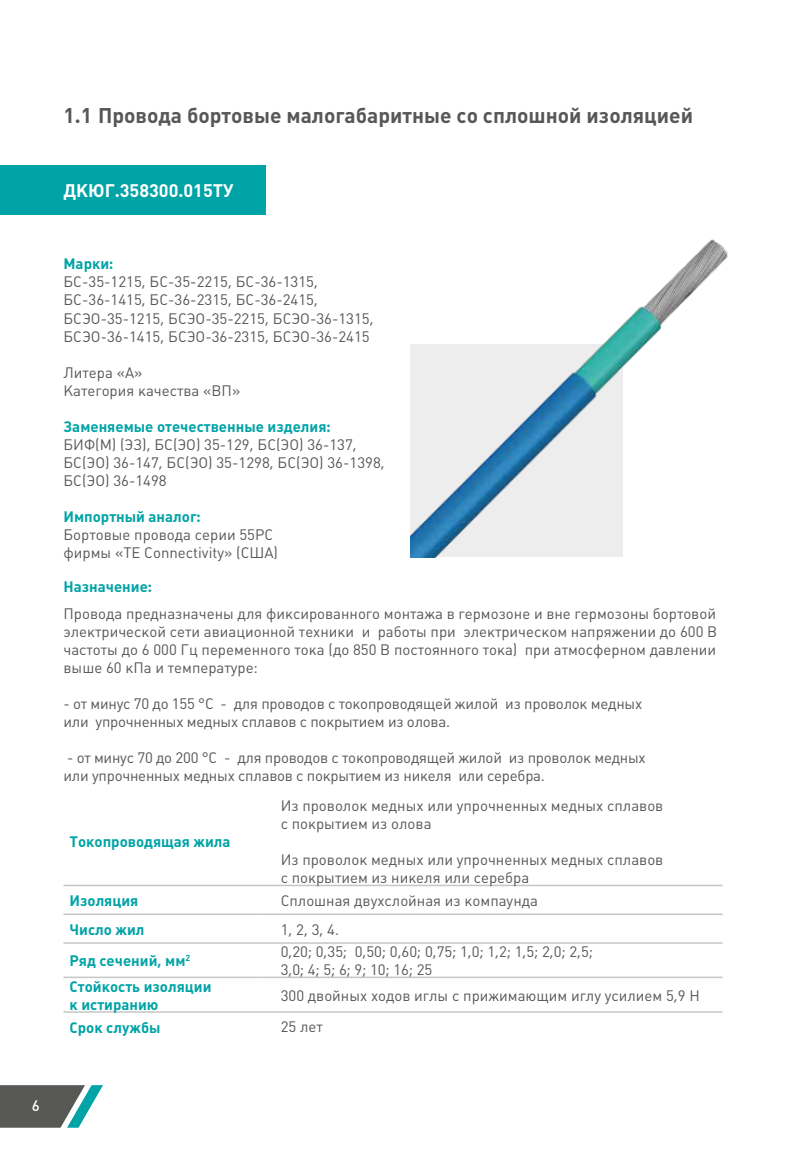
<style>
.page{position:relative;width:808px;height:1149px;background:#fff}
.page>*{position:absolute;margin:0;border:0;box-sizing:border-box;transform-origin:0 0}
.t1{font:700 21px "Plumb";color:#575756}
.t2{font:700 18px "Plumb";color:#fff}
.t3{font:15px/18px "Plumb";color:#575756}
.t4{font:700 15px/18px "Plumb";color:#00a3a6}
.t5{font:500 15px "Plumb";color:#fff}
</style>
<div class="page">
<svg style="left:0;top:1085px;width:103px;height:42px"></svg>
<div style="left:0;top:165px;width:265px;height:49px;background:#00a3a6"></div>
<img style="left:410px;top:239px;width:318px;height:318px">
<hr style="left:63px;top:884px;width:201px;height:1px;background:#c6c6c6">
<hr style="left:264px;top:884px;width:459px;height:1px;background:#c6c6c6">
<hr style="left:63px;top:913px;width:201px;height:1px;background:#c6c6c6">
<hr style="left:264px;top:913px;width:459px;height:1px;background:#c6c6c6">
<hr style="left:63px;top:942px;width:201px;height:1px;background:#c6c6c6">
<hr style="left:264px;top:942px;width:459px;height:1px;background:#c6c6c6">
<hr style="left:63px;top:976px;width:201px;height:1px;background:#c6c6c6">
<hr style="left:264px;top:976px;width:459px;height:1px;background:#c6c6c6">
<hr style="left:63px;top:1010px;width:201px;height:2px;background:#c6c6c6">
<hr style="left:264px;top:1010px;width:459px;height:2px;background:#c6c6c6">
<h1 class="t1" style="left:63px;top:103px;width:631px">1.1 Провода бортовые малогабаритные со сплошной изоляцией</h1>
<p class="t2" style="left:63px;top:180px;width:172px">ДКЮГ.358300.015ТУ</p>
<p class="t4" style="left:63px;top:255px;width:51px">Марки:</p>
<p class="t3" style="left:63px;top:273px;width:312px">БС-35-1215, БС-35-2215, БС-36-1315, БС-36-1415, БС-36-2315, БС-36-2415, БСЭО-35-1215, БСЭО-35-2215, БСЭО-36-1315, БСЭО-36-1415, БСЭО-36-2315, БСЭО-36-2415</p>
<p class="t3" style="left:63px;top:363px;width:178px">Литера «А»<br>Категория качества «ВП»</p>
<p class="t4" style="left:63px;top:417px;width:269px">Заменяемые отечественные изделия:</p>
<p class="t3" style="left:63px;top:435px;width:323px">БИФ(М) (ЭЗ), БС(ЭО) 35-129, БС(ЭО) 36-137,<br>БС(ЭО) 36-147, БС(ЭО) 35-1298, БС(ЭО) 36-1398,<br>БС(ЭО) 36-1498</p>
<p class="t4" style="left:63px;top:507px;width:139px">Импортный аналог:</p>
<p class="t3" style="left:63px;top:525px;width:216px">Бортовые провода серии 55РС фирмы «TE Connectivity» (США)</p>
<p class="t4" style="left:63px;top:577px;width:90px">Назначение:</p>
<p class="t3" style="left:63px;top:604px;width:655px;text-align:justify">Провода предназначены для фиксированного монтажа в гермозоне и вне гермозоны бортовой электрической сети авиационной техники и работы при электрическом напряжении до 600 В частоты до 6 000 Гц переменного тока (до 850 В постоянного тока) при атмосферном давлении выше 60 кПа и температуре:</p>
<p class="t3" style="left:63px;top:694px;width:580px">- от минус 70 до 155 °С - для проводов с токопроводящей жилой из проволок медных или упрочненных медных сплавов с покрытием из олова.</p>
<p class="t3" style="left:63px;top:748px;width:584px">- от минус 70 до 200 °С - для проводов с токопроводящей жилой из проволок медных или упрочненных медных сплавов с покрытием из никеля или серебра.</p>
<p class="t4" style="left:69px;top:832px;width:163px">Токопроводящая жила</p>
<p class="t3" style="left:281px;top:796px;width:384px">Из проволок медных или упрочненных медных сплавов с покрытием из олова</p>
<p class="t3" style="left:281px;top:850px;width:384px">Из проволок медных или упрочненных медных сплавов с покрытием из никеля или серебра</p>
<p class="t4" style="left:69px;top:891px;width:70px">Изоляция</p>
<p class="t3" style="left:281px;top:891px;width:259px">Сплошная двухслойная из компаунда</p>
<p class="t4" style="left:69px;top:920px;width:77px">Число жил</p>
<p class="t3" style="left:281px;top:920px;width:60px">1, 2, 3, 4.</p>
<p class="t4" style="left:69px;top:951px;width:122px">Ряд сечений, мм<sup>2</sup></p>
<p class="t3" style="left:281px;top:942px;width:314px">0,20; 0,35; 0,50; 0,60; 0,75; 1,0; 1,2; 1,5; 2,0; 2,5;<br>3,0; 4; 5; 6; 9; 10; 16; 25</p>
<p class="t4" style="left:69px;top:977px;width:144px">Стойкость изоляции к истиранию</p>
<p class="t3" style="left:281px;top:986px;width:421px">300 двойных ходов иглы с прижимающим иглу усилием 5,9 Н</p>
<p class="t4" style="left:69px;top:1017px;width:93px">Срок службы</p>
<p class="t3" style="left:281px;top:1017px;width:44px">25 лет</p>
<p class="t5" style="left:32px;top:1096px;width:9px">6</p>
</div>
